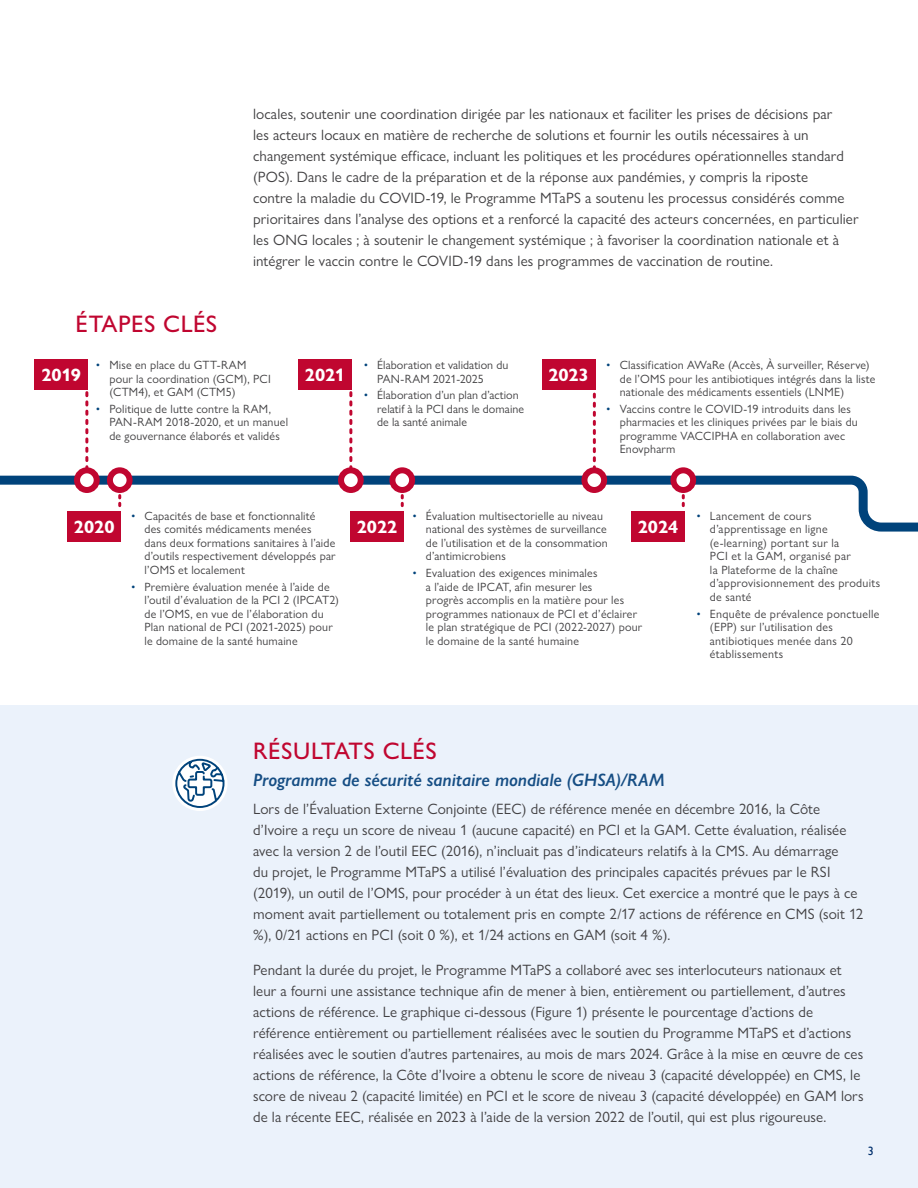
<style>
.page{position:relative;width:918px;height:1188px;background:#fff}
.page>*{position:absolute;margin:0;border:0;box-sizing:border-box;transform-origin:0 0}
.t1{font:500 24px "Gill Sans Nova";letter-spacing:.02em;color:#c00630}
.t2{font:italic 600 18px "Gill Sans Nova";color:#164e84}
.t3{font:700 18px "Gill Sans Nova";letter-spacing:-.005em;color:#fff}
.t4{font:15px/21px "Gill Sans Nova";letter-spacing:.005em;color:#414042}
.t5{font:12px/13.5px "Gill Sans Nova";letter-spacing:.015em;color:#414042}
.t6{font:12px "Gill Sans";color:#002f6c}
.s1{color:#00437b}
</style>
<div class="page">
<div style="left:0;top:705px;width:918px;height:483px;background:#ebf2fb"></div>
<svg style="left:0;top:473px;width:918px;height:59px"></svg>
<svg style="left:85px;top:393px;width:3px;height:74px"></svg>
<svg style="left:77px;top:470px;width:20px;height:20px"></svg>
<div style="left:74px;top:467px;width:26px;height:26px;border:6px solid #c00630;border-radius:50%"></div>
<div style="left:34px;top:359px;width:54px;height:31px;background:#c00630"></div>
<svg style="left:118px;top:493px;width:3px;height:13px"></svg>
<svg style="left:110px;top:470px;width:20px;height:20px"></svg>
<div style="left:107px;top:467px;width:26px;height:26px;border:6px solid #c00630;border-radius:50%"></div>
<div style="left:67px;top:511px;width:54px;height:31px;background:#c00630"></div>
<svg style="left:401px;top:493px;width:3px;height:13px"></svg>
<svg style="left:392px;top:470px;width:20px;height:20px"></svg>
<div style="left:389px;top:467px;width:26px;height:26px;border:6px solid #c00630;border-radius:50%"></div>
<div style="left:350px;top:511px;width:54px;height:31px;background:#c00630"></div>
<svg style="left:349px;top:393px;width:3px;height:74px"></svg>
<svg style="left:341px;top:470px;width:20px;height:20px"></svg>
<div style="left:338px;top:467px;width:26px;height:26px;border:6px solid #c00630;border-radius:50%"></div>
<div style="left:298px;top:359px;width:54px;height:31px;background:#c00630"></div>
<svg style="left:593px;top:392px;width:3px;height:75px"></svg>
<svg style="left:584px;top:470px;width:20px;height:20px"></svg>
<div style="left:581px;top:467px;width:26px;height:26px;border:6px solid #c00630;border-radius:50%"></div>
<div style="left:542px;top:359px;width:54px;height:31px;background:#c00630"></div>
<svg style="left:682px;top:493px;width:3px;height:13px"></svg>
<svg style="left:673px;top:470px;width:20px;height:20px"></svg>
<div style="left:670px;top:467px;width:26px;height:26px;border:6px solid #c00630;border-radius:50%"></div>
<div style="left:631px;top:511px;width:54px;height:31px;background:#c00630"></div>
<svg style="left:171px;top:754px;width:58px;height:59px"></svg>
<div style="left:169px;top:753px;width:62px;height:61px;border:3px solid #ebf2fb;border-radius:50%"></div>
<svg style="left:174px;top:758px;width:51px;height:51px"></svg>
<h1 class="t1" style="left:76px;top:310px;width:143px">ÉTAPES CLÉS</h1>
<p class="t4" style="left:253px;top:103px;width:607px">locales, soutenir une coordination dirigée par les nationaux et faciliter les prises de décisions par<br>les acteurs locaux en matière de recherche de solutions et fournir les outils nécessaires à un changement systémique efficace, incluant les politiques et les procédures opérationnelles standard (POS). Dans le cadre de la préparation et de la réponse aux pandémies, y compris la riposte<br>contre la maladie du COVID-19, le Programme MTaPS a soutenu les processus considérés comme prioritaires dans l’analyse des options et a renforcé la capacité des acteurs concernées, en particulier les ONG locales ; à soutenir le changement systémique ; à favoriser la coordination nationale et à intégrer le vaccin contre le COVID-19 dans les programmes de vaccination de routine.</p>
<p class="t3" style="left:41px;top:363px;width:41px">2019</p>
<p class="t5" style="left:109px;top:358px;width:163px;text-indent:-14px"><span class="s1">•</span> Mise en place du GTT-RAM pour la coordination (GCM), PCI (CTM4), et GAM (CTM5)</p>
<p class="t5" style="left:109px;top:402px;width:180px;text-indent:-14px"><span class="s1">•</span> Politique de lutte contre la RAM,<br>PAN-RAM 2018-2020, et un manuel de gouvernance élaborés et validés</p>
<p class="t5" style="left:377px;top:358px;width:133px;text-indent:-14px"><span class="s1">•</span> Élaboration et validation du<br>PAN-RAM 2021-2025</p>
<p class="t5" style="left:377px;top:388px;width:148px;text-indent:-14px"><span class="s1">•</span> Élaboration d’un plan d’action relatif à la PCI dans le domaine de la santé animale</p>
<p class="t3" style="left:305px;top:363px;width:42px">2021</p>
<p class="t3" style="left:548px;top:363px;width:42px">2023</p>
<p class="t5" style="left:620px;top:358px;width:257px;text-indent:-14px"><span class="s1">•</span> Classification AWaRe (Accès, À surveiller, Réserve) de l’OMS pour les antibiotiques intégrés dans la liste nationale des médicaments essentiels (LNME)</p>
<p class="t5" style="left:620px;top:402px;width:240px;text-indent:-14px"><span class="s1">•</span> Vaccins contre le COVID-19 introduits dans les pharmacies et les cliniques privées par le biais du programme VACCIPHA en collaboration avec Enovpharm</p>
<p class="t5" style="left:145px;top:509px;width:193px;text-indent:-14px"><span class="s1">•</span> Capacités de base et fonctionnalité<br>des comités médicaments menées dans deux formations sanitaires à l’aide d’outils respectivement développés par l’OMS et localement</p>
<p class="t5" style="left:145px;top:580px;width:196px;text-indent:-14px"><span class="s1">•</span> Première évaluation menée à l’aide de l’outil d’évaluation de la PCI 2 (IPCAT2) de l’OMS, en vue de l’élaboration du Plan national de PCI (2021-2025) pour le domaine de la santé humaine</p>
<p class="t3" style="left:74px;top:516px;width:42px">2020</p>
<p class="t3" style="left:357px;top:516px;width:42px">2022</p>
<p class="t5" style="left:426px;top:509px;width:183px;text-indent:-14px"><span class="s1">•</span> Évaluation multisectorielle au niveau national des systèmes de surveillance de l’utilisation et de la consommation d’antimicrobiens</p>
<p class="t5" style="left:426px;top:566px;width:218px;text-indent:-14px"><span class="s1">•</span> Evaluation des exigences minimales<br>a l’aide de IPCAT, afin mesurer les<br>progrès accomplis en la matière pour les programmes nationaux de PCI et d’éclairer le plan stratégique de PCI (2022-2027) pour le domaine de la santé humaine</p>
<p class="t3" style="left:638px;top:516px;width:42px">2024</p>
<p class="t5" style="left:710px;top:509px;width:172px;text-indent:-14px"><span class="s1">•</span> Lancement de cours d’apprentissage en ligne (e-learning) portant sur la<br>PCI et la GAM, organisé par<br>la Plateforme de la chaîne d’approvisionnement des produits de santé</p>
<p class="t5" style="left:710px;top:607px;width:171px;text-indent:-14px"><span class="s1">•</span> Enquête de prévalence ponctuelle (EPP) sur l’utilisation des antibiotiques menée dans 20 établissements</p>
<h1 class="t1" style="left:253px;top:736px;width:185px">RÉSULTATS CLÉS</h1>
<p class="t2" style="left:253px;top:769px;width:413px">Programme de sécurité sanitaire mondiale (GHSA)/RAM</p>
<p class="t4" style="left:253px;top:798px;width:612px">Lors de l’Évaluation Externe Conjointe (EEC) de référence menée en décembre 2016, la Côte d’Ivoire a reçu un score de niveau 1 (aucune capacité) en PCI et la GAM. Cette évaluation, réalisée avec la version 2 de l’outil EEC (2016), n’incluait pas d’indicateurs relatifs à la CMS. Au démarrage<br>du projet, le Programme MTaPS a utilisé l’évaluation des principales capacités prévues par le RSI (2019), un outil de l’OMS, pour procéder à un état des lieux. Cet exercice a montré que le pays à ce moment avait partiellement ou totalement pris en compte 2/17 actions de référence en CMS (soit 12 %), 0/21 actions en PCI (soit 0 %), et 1/24 actions en GAM (soit 4 %).</p>
<p class="t4" style="left:253px;top:959px;width:612px">Pendant la durée du projet, le Programme MTaPS a collaboré avec ses interlocuteurs nationaux et leur a fourni une assistance technique afin de mener à bien, entièrement ou partiellement, d’autres actions de référence. Le graphique ci-dessous (Figure 1) présente le pourcentage d’actions de référence entièrement ou partiellement réalisées avec le soutien du Programme MTaPS et d’actions réalisées avec le soutien d’autres partenaires, au mois de mars 2024. Grâce à la mise en œuvre de ces actions de référence, la Côte d’Ivoire a obtenu le score de niveau 3 (capacité développée) en CMS, le score de niveau 2 (capacité limitée) en PCI et le score de niveau 3 (capacité développée) en GAM lors de la récente EEC, réalisée en 2023 à l’aide de la version 2022 de l’outil, qui est plus rigoureuse.</p>
<p class="t6" style="left:868px;top:1144px;width:7px">3</p>
</div>
